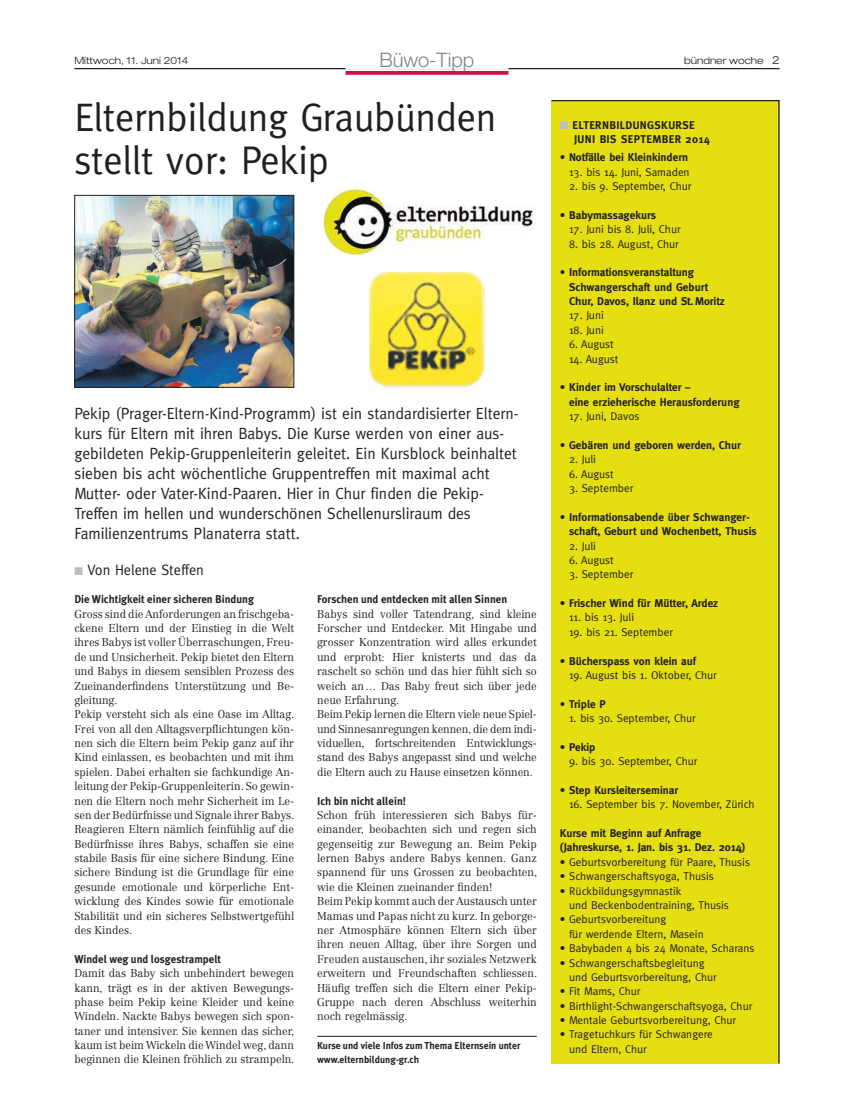
<style>
.page{position:relative;width:854px;height:1120px;background:#fff}
.page>*{position:absolute;margin:0;border:0;box-sizing:border-box;transform-origin:0 0}
.t1{font:40px/42.5px "Meta";letter-spacing:-.005em;color:#231f20;scale:.96 1}
.t2{font:300 20px "Helvetica Neue LT Std";letter-spacing:-.005em;color:#808285}
.t3{font:16.25px/20px "Meta";color:#231f20;scale:.96 1}
.t4{font:15px "Meta";color:#231f20;scale:.96 1}
.t5{font:300 11.25px/14.4px "Centennial LT Std";color:#231f20;scale:.96 1}
.t6{font:11.25px/14.4px "Meta";color:#231f20}
.t7{font:700 11.25px/14.4px "Meta";color:#231f20}
.t8{font:700 11.25px "Meta Plus";color:#231f20;scale:.96 1}
.t9{font:700 11.25px/14.4px "Meta";letter-spacing:.03em;color:#231f20}
.t10{font:700 10px/14.4px "Meta Plus";color:#231f20;scale:.96 1}
.t11{font:300 expanded 10px "Helvetica Neue LT Std";color:#231f20}
.s1{font-size:11.25px}
.s2{color:#bcbdc0}
.s3{font-weight:400}
</style>
<div class="page">
<div style="left:551px;top:100px;width:229px;height:964px;background:#e5df11"></div>
<hr style="left:74px;top:68px;width:706px;height:1px;background:#231f20">
<div style="left:345px;top:65px;width:163px;height:5px;background:#fff"></div>
<svg style="left:345px;top:71px;width:163px;height:4px"></svg>
<hr style="left:317px;top:1036px;width:220px;height:1px;background:#231f20">
<img style="left:318px;top:187px;width:219px;height:68px">
<img style="left:369px;top:273px;width:115px;height:114px">
<img style="left:76px;top:197px;width:216px;height:188px">
<div style="left:74px;top:195px;width:220px;height:192px;border:1px solid #231f20"></div>
<p class="t11" style="left:74px;top:57px;width:115px">Mittwoch, 11. Juni 2014</p>
<h2 class="t2" style="left:380px;top:53px;width:96px">Büwo-Tipp</h2>
<p class="t11" style="left:684px;top:57px;width:97px">bündner woche <span class="s1">2</span></p>
<h1 class="t1" style="left:74px;top:96px;width:441px">Elternbildung Graubünden stellt vor: Pekip</h1>
<p class="t9" style="left:574px;top:118px;width:137px;text-indent:-14px"><span class="s2">■</span> ELTERNBILDUNGSKURSE<br>JUNI BIS SEPTEMBER 2014</p>
<p class="t7" style="left:560px;top:150px;width:130px"><span class="s3">•</span> Notfälle bei Kleinkindern</p>
<p class="t6" style="left:569px;top:165px;width:122px">13. bis 14. Juni, Samaden</p>
<p class="t6" style="left:569px;top:179px;width:124px">2. bis 9. September, Chur</p>
<p class="t7" style="left:560px;top:208px;width:98px"><span class="s3">•</span> Babymassagekurs</p>
<p class="t6" style="left:569px;top:222px;width:113px">17. Juni bis 8. Juli, Chur</p>
<p class="t6" style="left:569px;top:236px;width:111px">8. bis 28. August, Chur</p>
<p class="t7" style="left:569px;top:265px;width:157px;text-indent:-9px"><span class="s3">•</span> Informationsveranstaltung<br>Schwangerschaft und Geburt<br>Chur, Davos, Ilanz und St. Moritz</p>
<p class="t6" style="left:569px;top:308px;width:36px">17. Juni</p>
<p class="t6" style="left:569px;top:323px;width:36px">18. Juni</p>
<p class="t6" style="left:569px;top:337px;width:46px">6. August</p>
<p class="t6" style="left:569px;top:351px;width:51px">14. August</p>
<p class="t7" style="left:569px;top:380px;width:172px;text-indent:-9px"><span class="s3">•</span> Kinder im Vorschulalter –<br>eine erzieherische Herausforderung</p>
<p class="t6" style="left:569px;top:409px;width:72px">17. Juni, Davos</p>
<p class="t7" style="left:560px;top:438px;width:183px"><span class="s3">•</span> Gebären und geboren werden, Chur</p>
<p class="t6" style="left:569px;top:452px;width:28px">2. Juli</p>
<p class="t6" style="left:569px;top:466px;width:46px">6. August</p>
<p class="t6" style="left:569px;top:481px;width:66px">3. September</p>
<p class="t7" style="left:569px;top:510px;width:189px;text-indent:-9px"><span class="s3">•</span> Informationsabende über Schwanger&shy;schaft, Geburt und Wochenbett, Thusis</p>
<p class="t6" style="left:569px;top:538px;width:28px">2. Juli</p>
<p class="t6" style="left:569px;top:553px;width:46px">6. August</p>
<p class="t6" style="left:569px;top:567px;width:66px">3. September</p>
<p class="t7" style="left:560px;top:596px;width:160px"><span class="s3">•</span> Frischer Wind für Mütter, Ardez</p>
<p class="t6" style="left:569px;top:610px;width:67px">11. bis 13. Juli</p>
<p class="t6" style="left:569px;top:625px;width:105px">19. bis 21. September</p>
<p class="t7" style="left:560px;top:653px;width:138px"><span class="s3">•</span> Bücherspass von klein auf</p>
<p class="t6" style="left:569px;top:668px;width:149px">19. August bis 1. Oktober, Chur</p>
<p class="t7" style="left:560px;top:696px;width:47px"><span class="s3">•</span> Triple P</p>
<p class="t6" style="left:569px;top:711px;width:128px">1. bis 30. September, Chur</p>
<p class="t7" style="left:560px;top:740px;width:37px"><span class="s3">•</span> Pekip</p>
<p class="t6" style="left:569px;top:754px;width:130px">9. bis 30. September, Chur</p>
<p class="t7" style="left:560px;top:783px;width:120px"><span class="s3">•</span> Step Kursleiterseminar</p>
<p class="t6" style="left:569px;top:797px;width:187px">16. September bis 7. November, Zürich</p>
<p class="t7" style="left:560px;top:826px;width:187px">Kurse mit Beginn auf Anfrage (Jahreskurse, 1. Jan. bis 31. Dez. 2014)</p>
<p class="t6" style="left:560px;top:855px;width:192px">• Geburtsvorbereitung für Paare, Thusis</p>
<p class="t6" style="left:560px;top:869px;width:156px">• Schwangerschaftsyoga, Thusis</p>
<p class="t6" style="left:569px;top:883px;width:161px;text-indent:-9px">• Rückbildungsgymnastik<br>und Beckenbodentraining, Thusis</p>
<p class="t6" style="left:569px;top:912px;width:136px;text-indent:-9px">• Geburtsvorbereitung<br>für werdende Eltern, Masein</p>
<p class="t6" style="left:560px;top:941px;width:196px">• Babybaden 4 bis 24 Monate, Scharans</p>
<p class="t6" style="left:569px;top:955px;width:149px;text-indent:-9px">• Schwangerschaftsbegleitung und Geburtsvorbereitung, Chur</p>
<p class="t6" style="left:560px;top:984px;width:82px">• Fit Mams, Chur</p>
<p class="t6" style="left:560px;top:998px;width:194px">• Birthlight-Schwangerschaftsyoga, Chur</p>
<p class="t6" style="left:560px;top:1013px;width:178px">• Mentale Geburtsvorbereitung, Chur</p>
<p class="t6" style="left:569px;top:1027px;width:145px;text-indent:-9px">• Tragetuchkurs für Schwangere und Eltern, Chur</p>
<p class="t3" style="left:74px;top:403px;width:464px">Pekip (Prager-Eltern-Kind-Programm) ist ein standardisierter Eltern&shy;kurs für Eltern mit ihren Babys. Die Kurse werden von einer aus&shy;gebildeten Pekip-Gruppenleiterin geleitet. Ein Kursblock beinhaltet sieben bis acht wöchentliche Gruppentreffen mit maximal acht Mutter- oder Vater-Kind-Paaren. Hier in Chur finden die Pekip-Treffen im hellen und wunderschönen Schellenursliraum des Familienzentrums Planaterra statt.</p>
<h3 class="t4" style="left:74px;top:560px;width:137px"><span class="s2">■</span> Von Helene Steffen</h3>
<p class="t8" style="left:74px;top:593px;width:189px">Die Wichtigkeit einer sicheren Bindung</p>
<p class="t5" style="left:74px;top:607px;width:231px">Gross sind die Anforderungen an frischgeba&shy;ckene Eltern und der Einstieg in die Welt ihres Babys ist voller Überraschungen, Freu&shy;de und Unsicherheit. Pekip bietet den Eltern und Babys in diesem sensiblen Prozess des Zueinanderfindens Unterstützung und Be&shy;gleitung.<br>Pekip versteht sich als eine Oase im Alltag.<br>Frei von all den Alltagsverpflichtungen kön&shy;nen sich die Eltern beim Pekip ganz auf ihr Kind einlassen, es beobachten und mit ihm spielen. Dabei erhalten sie fachkundige An&shy;leitung der Pekip-Gruppenleiterin. So gewin&shy;nen die Eltern noch mehr Sicherheit im Le&shy;sen der Bedürfnisse und Signale ihrer Babys.<br>Reagieren Eltern nämlich feinfühlig auf die Bedürfnisse ihres Babys, schaffen sie eine stabile Basis für eine sichere Bindung. Eine sichere Bindung ist die Grundlage für eine gesunde emotionale und körperliche Ent&shy;wicklung des Kindes sowie für emotionale Stabilität und ein sicheres Selbstwertgefühl des Kindes.</p>
<p class="t8" style="left:74px;top:952px;width:154px">Windel weg und losgestrampelt</p>
<p class="t5" style="left:74px;top:967px;width:231px;text-align:justify">Damit das Baby sich unbehindert bewegen kann, trägt es in der aktiven Bewegungs&shy;phase beim Pekip keine Kleider und keine Windeln. Nackte Babys bewegen sich spon&shy;taner und intensiver. Sie kennen das sicher, kaum ist beim Wickeln die Windel weg, dann beginnen die Kleinen fröhlich zu strampeln.</p>
<p class="t8" style="left:317px;top:593px;width:200px">Forschen und entdecken mit allen Sinnen</p>
<p class="t5" style="left:317px;top:607px;width:230px">Babys sind voller Tatendrang, sind kleine Forscher und Entdecker. Mit Hingabe und grosser Konzentration wird alles erkundet und erprobt: Hier knisterts und das da raschelt so schön und das hier fühlt sich so weich an… Das Baby freut sich über jede neue Erfahrung.<br>Beim Pekip lernen die Eltern viele neue Spiel&shy;und Sinnesanregungen kennen, die dem indi&shy;viduellen, fortschreitenden Entwicklungs&shy;stand des Babys angepasst sind und welche die Eltern auch zu Hause einsetzen können.</p>
<p class="t8" style="left:317px;top:794px;width:94px">Ich bin nicht allein!</p>
<p class="t5" style="left:317px;top:809px;width:231px">Schon früh interessieren sich Babys für&shy;einander, beobachten sich und regen sich gegenseitig zur Bewegung an. Beim Pekip lernen Babys andere Babys kennen. Ganz spannend für uns Grossen zu beobachten, wie die Kleinen zueinander finden!<br>Beim Pekip kommt auch derAustausch unter Mamas und Papas nicht zu kurz. In geborge&shy;ner Atmosphäre können Eltern sich über ihren neuen Alltag, über ihre Sorgen und Freuden austauschen, ihr soziales Netzwerk erweitern und Freundschaften schliessen.<br>Häufig treffen sich die Eltern einer Pekip-Gruppe nach deren Abschluss weiterhin noch regelmässig.</p>
<p class="t10" style="left:317px;top:1038px;width:213px">Kurse und viele Infos zum Thema Elternsein unter www.elternbildung-gr.ch</p>
</div>
